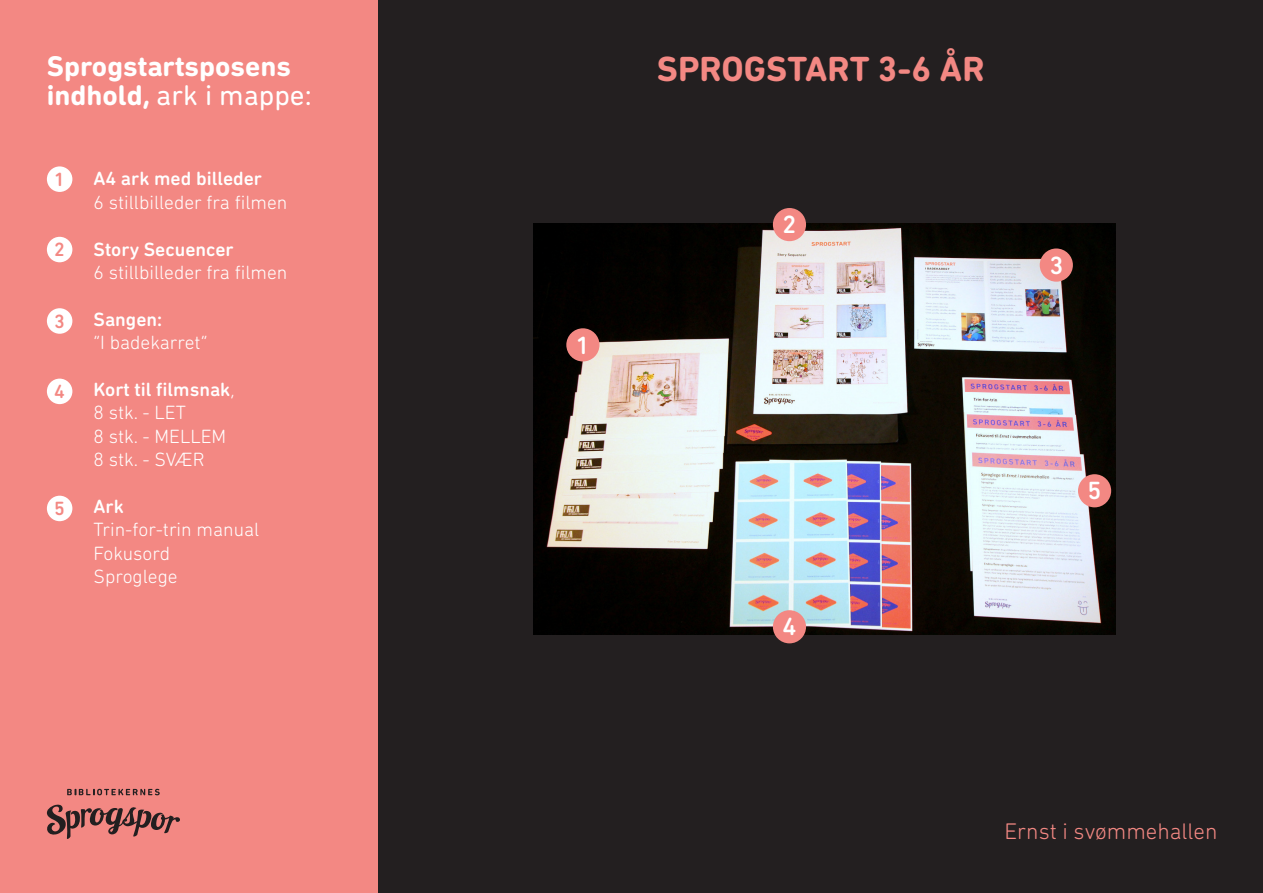
<style>
.page{position:relative;width:1263px;height:893px;background:#231f20}
.page>*{position:absolute;margin:0;border:0;box-sizing:border-box;transform-origin:0 0}
.t1{font:700 35.55px "DIN Next Rounded LT Pro";color:#f38883}
.t2{font:700 28.95px/29.4px "DIN Next Rounded LT Pro";color:#fff}
.t3{font:500 25.35px "DIN Next Rounded LT Pro";color:#fff}
.t4{font:300 22.95px "DIN Next Rounded LT Pro";color:#f38883}
.t5{font:300 19.5px "DIN Next Rounded LT Pro";color:#fff}
.t6{font:500 19.5px "DIN Next Rounded LT Pro";color:#fff}
.t7{font:500 19.5px "DIN Next Rounded LT Pro";color:#f38883}
.s1{font-weight:400}
.s2{font-weight:300}
</style>
<div class="page">
<div style="left:0;top:0;width:377px;height:893px;background:#f38883"></div>
<img style="left:534px;top:223px;width:582px;height:412px">
<svg style="left:46px;top:804px;width:134px;height:35px"></svg>
<svg style="left:67px;top:789px;width:93px;height:6px"></svg>
<div style="left:47px;top:166px;width:25px;height:26px;background:#fff;border-radius:50%"></div>
<div style="left:47px;top:308px;width:25px;height:26px;background:#fff;border-radius:50%"></div>
<div style="left:566px;top:328px;width:33px;height:33px;background:#f38883;border-radius:50%"></div>
<div style="left:773px;top:208px;width:33px;height:33px;background:#f38883;border-radius:50%"></div>
<div style="left:1040px;top:248px;width:33px;height:34px;background:#f38883;border-radius:50%"></div>
<div style="left:773px;top:610px;width:33px;height:33px;background:#f38883;border-radius:50%"></div>
<div style="left:1078px;top:474px;width:33px;height:33px;background:#f38883;border-radius:50%"></div>
<div style="left:47px;top:237px;width:25px;height:25px;background:#fff;border-radius:50%"></div>
<div style="left:47px;top:379px;width:25px;height:25px;background:#fff;border-radius:50%"></div>
<div style="left:47px;top:496px;width:25px;height:25px;background:#fff;border-radius:50%"></div>
<p class="t2" style="left:47px;top:51px;width:266px">Sprogstartsposens indhold, <span class="s1">ark i mappe:</span></p>
<p class="t7" style="left:54px;top:169px;width:12px">1</p>
<p class="t7" style="left:54px;top:238px;width:12px">2</p>
<p class="t7" style="left:54px;top:310px;width:12px">3</p>
<p class="t7" style="left:54px;top:380px;width:12px">4</p>
<p class="t7" style="left:54px;top:497px;width:12px">5</p>
<p class="t6" style="left:94px;top:167px;width:170px">A4 ark med billeder</p>
<p class="t5" style="left:94px;top:191px;width:195px">6 stillbilleder fra filmen</p>
<p class="t6" style="left:94px;top:238px;width:142px">Story Secuencer</p>
<p class="t5" style="left:94px;top:261px;width:195px">6 stillbilleder fra filmen</p>
<p class="t6" style="left:94px;top:308px;width:70px">Sangen:</p>
<p class="t5" style="left:94px;top:331px;width:115px">”I badekarret”</p>
<p class="t6" style="left:94px;top:378px;width:143px">Kort til filmsnak<span class="s2">,</span></p>
<p class="t5" style="left:94px;top:401px;width:94px">8 stk. - LET</p>
<p class="t5" style="left:94px;top:425px;width:134px">8 stk. - MELLEM</p>
<p class="t5" style="left:94px;top:448px;width:113px">8 stk. - SVÆR</p>
<p class="t6" style="left:94px;top:495px;width:32px">Ark</p>
<p class="t5" style="left:94px;top:518px;width:167px">Trin-for-trin manual</p>
<p class="t5" style="left:94px;top:542px;width:78px">Fokusord</p>
<p class="t5" style="left:94px;top:565px;width:86px">Sproglege</p>
<p class="t3" style="left:576px;top:331px;width:15px">1</p>
<p class="t1" style="left:657px;top:48px;width:329px">SPROGSTART 3-6 ÅR</p>
<p class="t3" style="left:782px;top:210px;width:15px">2</p>
<p class="t3" style="left:1049px;top:250px;width:15px">3</p>
<p class="t3" style="left:782px;top:612px;width:15px">4</p>
<p class="t3" style="left:1087px;top:476px;width:15px">5</p>
<p class="t4" style="left:1004px;top:818px;width:215px">Ernst i svømmehallen</p>
</div>
